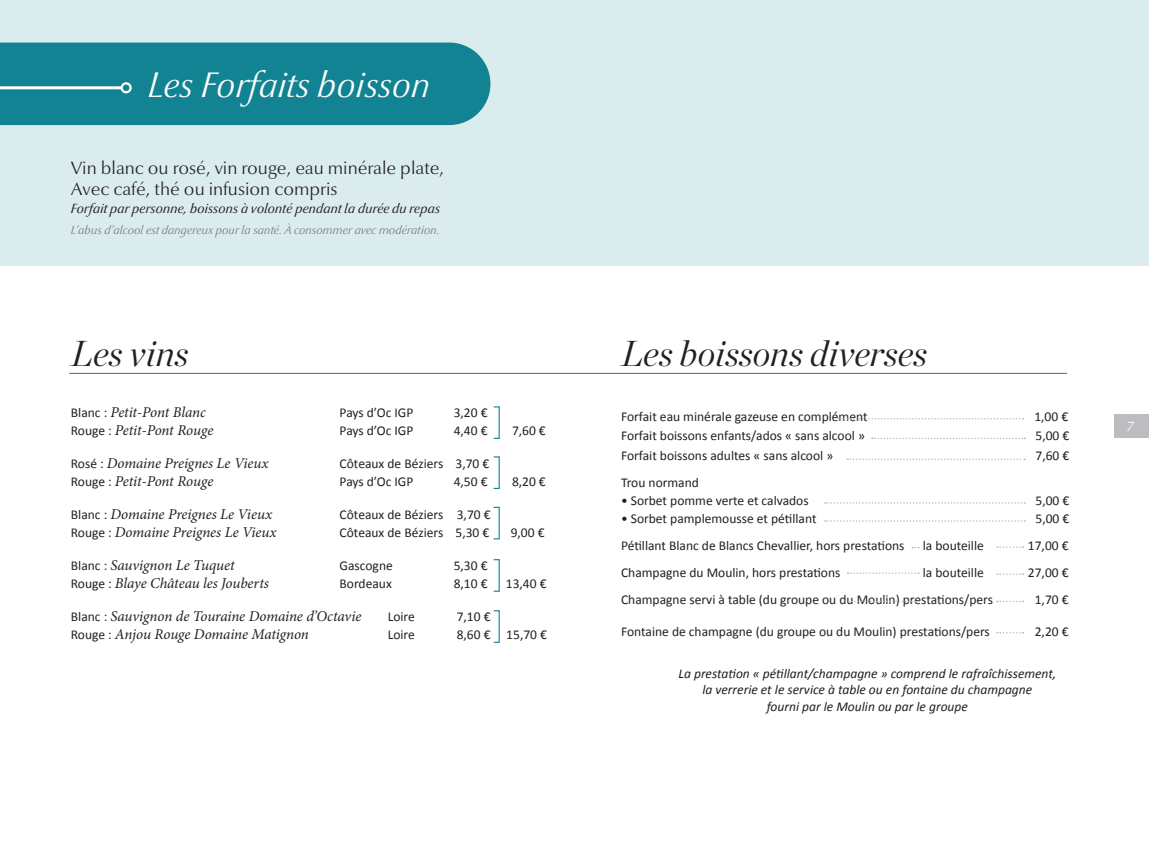
<style>
.page{position:relative;width:1149px;height:851px;background:#fff}
.page>*{position:absolute;margin:0;border:0;box-sizing:border-box;transform-origin:0 0}
.t1{font:italic 300 36px "Chronicle Display";color:#231f20}
.t2{font:italic 300 36px "Optima Nova LT Pro";color:#fff}
.t3{font:300 18px/21px "Optima Nova LT Pro";color:#231f20}
.t4{font:italic 15px "Minion Pro";letter-spacing:-.01em;color:#231f20}
.t5{font:13.5px "Calibri";color:#231f20}
.t6{font:italic 13.5px/16.5px "Calibri";color:#231f20;text-align:center}
.t7{font:italic 13.5px "Optima Nova LT Pro";color:#231f20}
.t8{font:italic 13.5px "Optima Nova LT Pro";color:#fff}
.t9{font:italic 300 12px "Optima Nova LT Pro";color:#76787b}
.s1{font-family:"Calibri";font-style:normal;font-size:13.5px}
</style>
<div class="page">
<hr style="left:0;top:538px;width:1px;height:312px;background:#128393">
<div style="left:0;top:0;width:1148px;height:266px;background:#dbecee"></div>
<svg style="left:871px;top:437px;width:153px;height:2px"></svg>
<svg style="left:847px;top:458px;width:177px;height:2px"></svg>
<svg style="left:824px;top:502px;width:200px;height:1px"></svg>
<svg style="left:824px;top:520px;width:200px;height:1px"></svg>
<svg style="left:837px;top:418px;width:186px;height:1px"></svg>
<svg style="left:996px;top:546px;width:26px;height:2px"></svg>
<svg style="left:996px;top:573px;width:26px;height:2px"></svg>
<svg style="left:847px;top:572px;width:71px;height:1px"></svg>
<svg style="left:848px;top:600px;width:70px;height:2px"></svg>
<svg style="left:996px;top:600px;width:26px;height:2px"></svg>
<svg style="left:996px;top:632px;width:26px;height:1px"></svg>
<hr style="left:69px;top:373px;width:997px;height:1px;background:#128393">
<div style="left:0;top:43px;width:490px;height:82px;background:#128393"></div>
<hr style="left:0;top:86px;width:122px;height:3px;background:#fff">
<div style="left:121px;top:82px;width:11px;height:11px;border:2px solid #fff;border-radius:50%"></div>
<div style="left:1113px;top:414px;width:35px;height:23px;background:#bcbdc0"></div>
<h1 class="t2" style="left:148px;top:62px;width:284px">Les Forfaits boisson</h1>
<h2 class="t3" style="left:71px;top:157px;width:374px">Vin blanc ou rosé, vin rouge, eau minérale plate,<br>Avec café, thé ou infusion compris</h2>
<p class="t7" style="left:71px;top:200px;width:370px">Forfait par personne, boissons à volonté pendant la durée du repas</p>
<p class="t9" style="left:71px;top:222px;width:370px">L’abus d’alcool est dangereux pour la santé. À consommer avec modération.</p>
<h1 class="t1" style="left:71px;top:325px;width:119px">Les vins</h1>
<p class="t4" style="left:71px;top:402px;width:136px"><span class="s1">Blanc :</span> Petit-Pont Blanc</p>
<p class="t5" style="left:339px;top:404px;width:75px">Pays d’Oc IGP</p>
<p class="t5" style="left:453px;top:404px;width:35px">3,20 €</p>
<p class="t4" style="left:71px;top:420px;width:144px"><span class="s1">Rouge :</span> Petit-Pont Rouge</p>
<p class="t5" style="left:339px;top:422px;width:75px">Pays d’Oc IGP</p>
<p class="t5" style="left:453px;top:422px;width:35px">4,40 €</p>
<p class="t5" style="left:512px;top:422px;width:35px">7,60 €</p>
<p class="t4" style="left:71px;top:453px;width:199px"><span class="s1">Rosé :</span> Domaine Preignes Le Vieux</p>
<p class="t5" style="left:339px;top:455px;width:151px">Côteaux de Béziers 3,70 €</p>
<p class="t4" style="left:71px;top:471px;width:144px"><span class="s1">Rouge :</span> Petit-Pont Rouge</p>
<p class="t5" style="left:339px;top:473px;width:75px">Pays d’Oc IGP</p>
<p class="t5" style="left:453px;top:473px;width:35px">4,50 €</p>
<p class="t5" style="left:512px;top:473px;width:35px">8,20 €</p>
<p class="t4" style="left:71px;top:504px;width:203px"><span class="s1">Blanc :</span> Domaine Preignes Le Vieux</p>
<p class="t5" style="left:339px;top:506px;width:152px">Côteaux de Béziers 3,70 €</p>
<p class="t4" style="left:71px;top:522px;width:207px"><span class="s1">Rouge :</span> Domaine Preignes Le Vieux</p>
<p class="t5" style="left:339px;top:524px;width:151px">Côteaux de Béziers 5,30 €</p>
<p class="t5" style="left:510px;top:524px;width:35px">9,00 €</p>
<p class="t4" style="left:71px;top:555px;width:165px"><span class="s1">Blanc :</span> Sauvignon Le Tuquet</p>
<p class="t5" style="left:339px;top:557px;width:55px">Gascogne</p>
<p class="t5" style="left:453px;top:557px;width:35px">5,30 €</p>
<p class="t4" style="left:71px;top:573px;width:199px"><span class="s1">Rouge :</span> Blaye Château les Jouberts</p>
<p class="t5" style="left:339px;top:575px;width:54px">Bordeaux</p>
<p class="t5" style="left:453px;top:575px;width:35px">8,10 €</p>
<p class="t5" style="left:505px;top:575px;width:42px">13,40 €</p>
<p class="t4" style="left:71px;top:606px;width:292px"><span class="s1">Blanc :</span> Sauvignon de Touraine Domaine d’Octavie</p>
<p class="t5" style="left:387px;top:608px;width:29px">Loire</p>
<p class="t5" style="left:456px;top:608px;width:35px">7,10 €</p>
<p class="t4" style="left:71px;top:624px;width:239px"><span class="s1">Rouge :</span> Anjou Rouge Domaine Matignon</p>
<p class="t5" style="left:387px;top:626px;width:29px">Loire</p>
<p class="t5" style="left:456px;top:626px;width:92px">8,60 € 15,70 €</p>
<h1 class="t1" style="left:621px;top:325px;width:307px">Les boissons diverses</h1>
<p class="t5" style="left:621px;top:407px;width:248px">Forfait eau minérale gazeuse en complément</p>
<p class="t5" style="left:1034px;top:407px;width:35px">1,00 €</p>
<p class="t5" style="left:621px;top:427px;width:245px">Forfait boissons enfants/ados « sans alcool »</p>
<p class="t5" style="left:1035px;top:427px;width:35px">5,00 €</p>
<p class="t5" style="left:621px;top:447px;width:214px">Forfait boissons adultes « sans alcool »</p>
<p class="t5" style="left:1035px;top:447px;width:35px">7,60 €</p>
<p class="t5" style="left:621px;top:474px;width:79px">Trou normand</p>
<p class="t5" style="left:621px;top:492px;width:189px">• Sorbet pomme verte et calvados</p>
<p class="t5" style="left:1035px;top:492px;width:35px">5,00 €</p>
<p class="t5" style="left:621px;top:510px;width:197px">• Sorbet pamplemousse et pétillant</p>
<p class="t5" style="left:1035px;top:510px;width:35px">5,00 €</p>
<p class="t5" style="left:621px;top:537px;width:285px">Pétillant Blanc de Blancs Chevallier, hors prestations</p>
<p class="t5" style="left:922px;top:537px;width:63px">la bouteille</p>
<p class="t5" style="left:1027px;top:537px;width:42px">17,00 €</p>
<p class="t5" style="left:621px;top:564px;width:221px">Champagne du Moulin, hors prestations</p>
<p class="t5" style="left:922px;top:564px;width:63px">la bouteille</p>
<p class="t5" style="left:1027px;top:564px;width:42px">27,00 €</p>
<p class="t5" style="left:621px;top:591px;width:373px">Champagne servi à table (du groupe ou du Moulin) prestations/pers</p>
<p class="t5" style="left:1034px;top:591px;width:35px">1,70 €</p>
<p class="t5" style="left:621px;top:622px;width:370px">Fontaine de champagne (du groupe ou du Moulin) prestations/pers</p>
<p class="t5" style="left:1034px;top:622px;width:35px">2,20 €</p>
<p class="t6" style="left:678px;top:664px;width:379px">La prestation « pétillant/champagne » comprend le rafraîchissement, la verrerie et le service à table ou en fontaine du champagne<br>fourni par le Moulin ou par le groupe</p>
<p class="t8" style="left:1126px;top:418px;width:11px">7</p>
</div>
